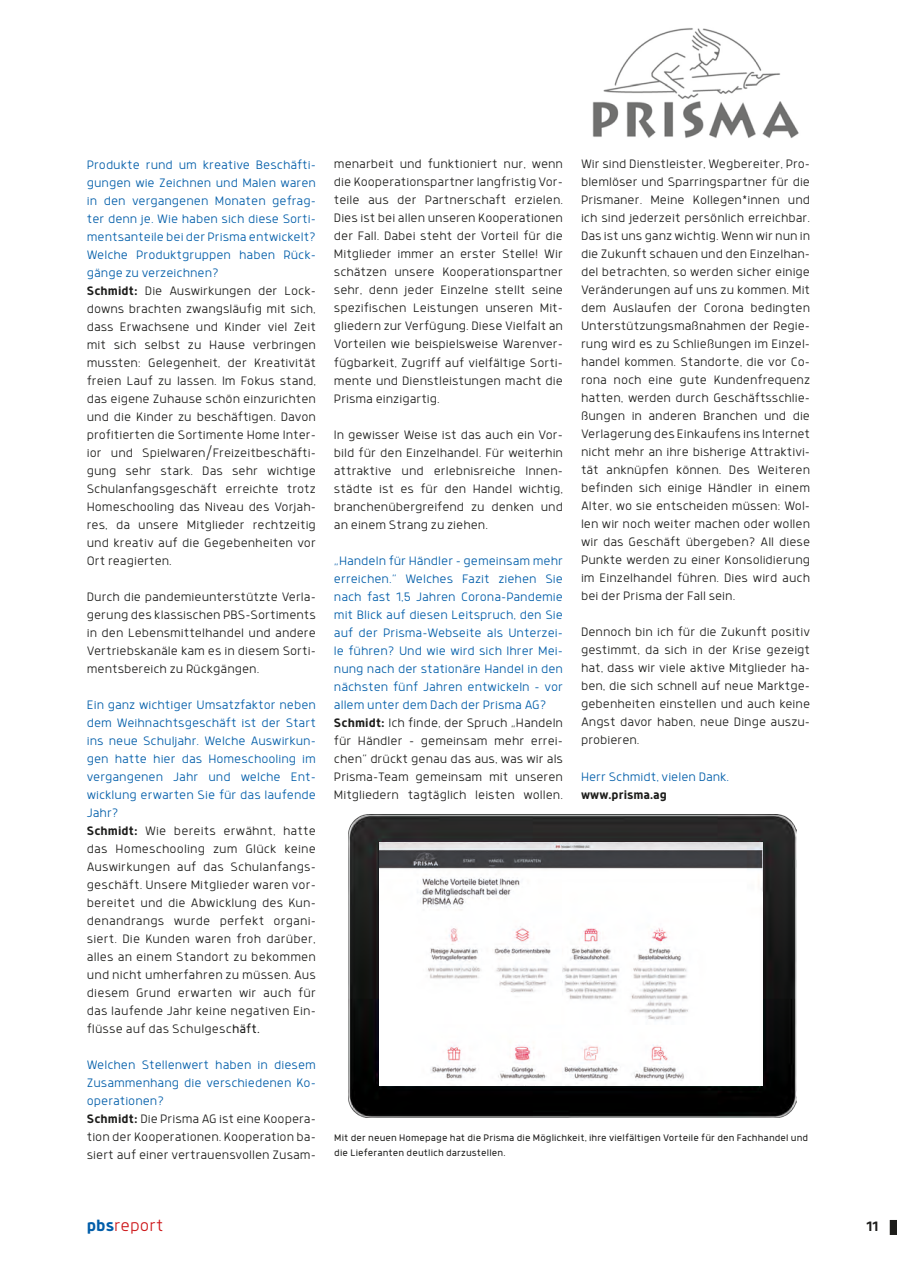
<style>
.page{position:relative;width:897px;height:1267px;background:#fff}
.page>*{position:absolute;margin:0;border:0;box-sizing:border-box;transform-origin:0 0}
.t1{font:300 18px "Anteb Alt";color:#cd171a}
.t2{font:700 15px "Anteb Alt";color:#1d1d1b}
.t3{font:300 13.5px/18px "Anteb Alt";color:#1d1d1b;text-align:justify}
.t4{font:300 13.5px/18px "Anteb Alt";color:#005da9}
.t5{font:700 13.5px "Anteb Alt";color:#1d1d1b}
.t6{font:300 10.5px/15px "Anteb Alt";letter-spacing:.01em;color:#1d1d1b}
.s1{color:#005da9}
.s2{font-weight:700}
.s3{font-style:inherit}
.s4{font-weight:700;color:#1d1d1b}
.s5{color:#1d1d1b}
.s6{font-weight:700;color:#005da9}
</style>
<div class="page">
<div style="left:889px;top:1219px;width:7px;height:15px;background:#1d1d1b"></div>
<img style="left:592px;top:28px;width:207px;height:110px">
<img style="left:349px;top:814px;width:447px;height:303px">
<img style="left:379px;top:842px;width:383px;height:243px">
<p class="t3" style="left:87px;top:155px;width:230px;text-align:left"><span class="s1">Produkte rund um kreative Beschäfti&shy;gungen wie Zeichnen und Malen waren in den vergangenen Monaten gefrag&shy;ter denn je. Wie haben sich diese Sorti&shy;mentsanteile bei der Prisma entwickelt?<br>Welche Produktgruppen haben Rück&shy;gänge zu verzeichnen?<br></span><span class="s2">Schmidt:</span> Die Auswirkungen der Lock&shy;downs brachten zwangsläufig mit sich, dass Erwachsene und Kinder viel Zeit mit sich selbst zu Hause verbringen mussten: Gelegenheit, der Kreativität freien Lauf zu lassen. Im Fokus stand, das eigene Zuhause schön einzurichten und die Kinder zu beschäftigen. Davon profitierten die Sortimente Home Inter&shy;ior und Spielwaren/Freizeitbeschäfti&shy;gung sehr stark. Das sehr wichtige Schulanfangsgeschäft erreichte trotz Homeschooling das Niveau des Vorjah&shy;res, da unsere Mitglieder rechtzeitig und kreativ auf die Gegebenheiten vor Ort reagierten.</p>
<p class="t3" style="left:87px;top:587px;width:230px">Durch die pandemieunterstützte Verla&shy;gerung des klassischen PBS-Sortiments in den Lebensmittelhandel und andere Vertriebskanäle kam es in diesem Sorti&shy;mentsbereich zu Rückgängen.</p>
<p class="t3" style="left:87px;top:695px;width:230px;text-align:left"><span class="s1">Ein ganz wichtiger Umsatzfaktor neben dem Weihnachtsgeschäft ist der Start ins neue Schuljahr. Welche Auswirkun&shy;gen hatte hier das Homeschooling im vergangenen Jahr und welche Ent&shy;wicklung erwarten Sie für das laufende Jahr?<br></span><span class="s2">Schmidt:</span> Wie bereits erwähnt, hatte das Homeschooling zum Glück keine Auswirkungen auf das Schulanfangs&shy;geschäft. Unsere Mitglieder waren vor&shy;bereitet und die Abwicklung des Kun&shy;denandrangs wurde perfekt organi&shy;siert. Die Kunden waren froh darüber, alles an einem Standort zu bekommen und nicht umherfahren zu müssen. Aus diesem Grund erwarten wir auch für das laufende Jahr keine negativen Ein&shy;flüsse auf das Schulgesc<span class="s3">häft.</span></p>
<p class="t3" style="left:87px;top:1055px;width:230px;text-align:left"><span class="s1">Welchen Stellenwert haben in diesem Zusammenhang die verschiedenen Ko&shy;operationen?<br></span><span class="s2">Schmidt:</span> Die Prisma AG ist eine Koopera&shy;tion der Kooperationen. Kooperation ba&shy;siert auf einer vertrauensvollen Zusam-</p>
<p class="t3" style="left:334px;top:155px;width:230px">menarbeit und funktioniert nur, wenn die Kooperationspartner langfristig Vor&shy;teile aus der Partnerschaft erzielen.<br>Dies ist bei allen unseren Kooperationen der Fall. Dabei steht der Vorteil für die Mitglieder immer an erster Stelle! Wir schätzen unsere Kooperationspartner sehr, denn jeder Einzelne stellt seine spezifischen Leistungen unseren Mit&shy;gliedern zur Verfügung. Diese Vielfalt an Vorteilen wie beispielsweise Warenver&shy;fügbarkeit, Zugriff auf vielfältige Sorti&shy;mente und Dienstleistungen macht die Prisma einzigartig.</p>
<p class="t3" style="left:334px;top:425px;width:230px">In gewisser Weise ist das auch ein Vor&shy;bild für den Einzelhandel. Für weiterhin attraktive und erlebnisreiche Innen&shy;städte ist es für den Handel wichtig, branchenübergreifend zu denken und an einem Strang zu ziehen.</p>
<p class="t4" style="left:334px;top:551px;width:230px">„Handeln für Händler – gemeinsam mehr erreichen.“ Welches Fazit ziehen Sie nach fast 1,5 Jahren Corona-Pandemie mit Blick auf diesen Leitspruch, den Sie auf der Prisma-Webseite als Unterzei&shy;le führen? Und wie wird sich Ihrer Mei&shy;nung nach der stationäre Handel in den nächsten fünf Jahren entwickeln – vor allem unter dem Dach der Prisma AG?<br><span class="s4">Schmidt:</span> <span class="s5">Ich finde, der Spruch „Handeln für Händler – gemeinsam mehr errei&shy;chen“ drückt genau das aus, was wir als Prisma-Team gemeinsam mit unseren Mitgliedern tagtäglich leisten wollen.</span></p>
<p class="t3" style="left:581px;top:155px;width:230px">Wir sind Dienstleister, Wegbereiter, Pro&shy;blemlöser und Sparringspartner für die Prismaner. Meine Kollegen*innen und ich sind jederzeit persönlich erreichbar.<br>Das ist uns ganz wichtig. Wenn wir nun in die Zukunft schauen und den Einzelhan&shy;del betrachten, so werden sicher einige Veränderungen auf uns zu kommen. Mit dem Auslaufen der Corona bedingten Unterstützungsmaßnahmen der Regie&shy;rung wird es zu Schließungen im Einzel&shy;handel kommen. Standorte, die vor Co&shy;rona noch eine gute Kundenfrequenz hatten, werden durch Geschäftsschlie&shy;ßungen in anderen Branchen und die Verlagerung des Einkaufens ins Internet nicht mehr an ihre bisherige Attraktivi&shy;tät anknüpfen können. Des Weiteren befinden sich einige Händler in einem Alter, wo sie entscheiden müssen: Wol&shy;len wir noch weiter machen oder wollen wir das Geschäft übergeben? All diese Punkte werden zu einer Konsolidierung im Einzelhandel führen. Dies wird auch bei der Prisma der Fall sein.</p>
<p class="t3" style="left:581px;top:623px;width:230px">Dennoch bin ich für die Zukunft positiv gestimmt, da sich in der Krise gezeigt hat, dass wir viele aktive Mitglieder ha&shy;ben, die sich schnell auf neue Marktge&shy;gebenheiten einstellen und auch keine Angst davor haben, neue Dinge auszu&shy;probieren.</p>
<p class="t4" style="left:581px;top:767px;width:150px">Herr Schmidt, vielen Dank.</p>
<p class="t5" style="left:581px;top:786px;width:87px">www.prisma.ag</p>
<p class="t6" style="left:334px;top:1129px;width:475px">Mit der neuen Homepage hat die Prisma die Möglichkeit, ihre vielfältigen Vorteile für den Fachhandel und die Lieferanten deutlich darzustellen.</p>
<h1 class="t1" style="left:87px;top:1214px;width:78px"><span class="s6">pbs</span>report</h1>
<p class="t2" style="left:866px;top:1217px;width:13px">11</p>
</div>
